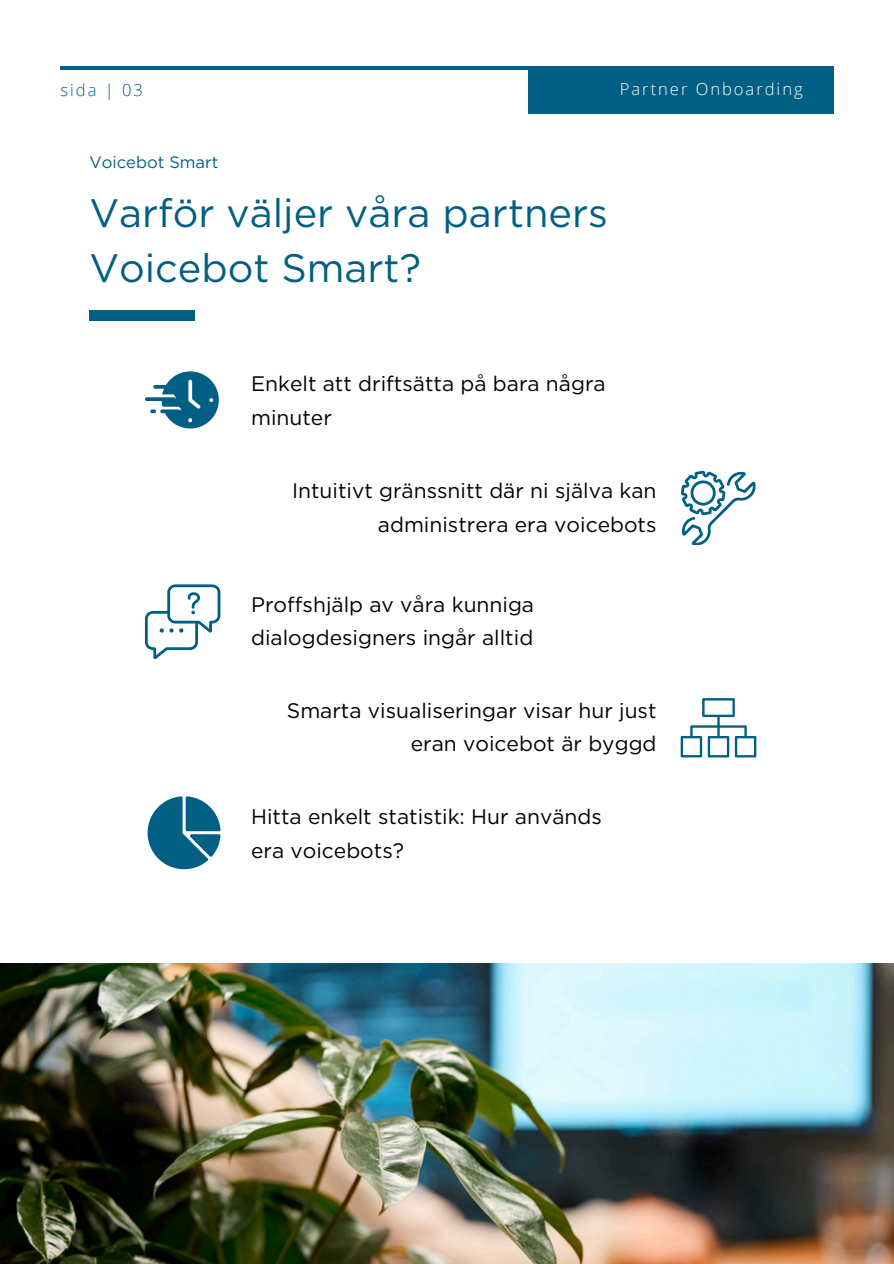
<style>
.page{position:relative;width:894px;height:1264px;background:#fff}
.page>*{position:absolute;margin:0;border:0;box-sizing:border-box;transform-origin:0 0}
.t1{font:39.75px/55.2px "Gotham";color:#005f83}
.t2{font:21px/33.8px "Gotham";color:#000}
.t3{font:300 16.5px "Open Sans";letter-spacing:.12em;color:#fff}
.t4{font:16.5px "Gotham";color:#005f83}
.t5{font:300 16.5px "Open Sans";letter-spacing:.12em;color:#005f83}
</style>
<div class="page">
<hr style="left:61px;top:66px;width:770px;height:4px;background:#005f83">
<div style="left:528px;top:66px;width:304px;height:47px;background:#005f83"></div>
<img style="left:0;top:963px;width:893px;height:300px">
<div style="left:89px;top:310px;width:106px;height:10px;background:#005f83"></div>
<svg style="left:680px;top:470px;width:75px;height:75px"></svg>
<svg style="left:145px;top:371px;width:74px;height:57px"></svg>
<svg style="left:145px;top:584px;width:75px;height:74px"></svg>
<svg style="left:680px;top:698px;width:75px;height:59px"></svg>
<svg style="left:147px;top:796px;width:73px;height:73px"></svg>
<p class="t5" style="left:61px;top:79px;width:84px">sida | 03</p>
<p class="t3" style="left:619px;top:78px;width:184px">Partner Onboarding</p>
<p class="t4" style="left:89px;top:152px;width:131px">Voicebot Smart</p>
<p class="t1" style="left:89px;top:185px;width:520px">Varför väljer våra partners<br>Voicebot Smart?</p>
<p class="t2" style="left:251px;top:367px;width:356px">Enkelt att driftsätta på bara några minuter</p>
<h1 class="t2" style="left:292px;top:473px;width:366px;text-align:right">Intuitivt gränssnitt där ni själva kan administrera era voicebots</h1>
<p class="t2" style="left:251px;top:587px;width:284px">Proffshjälp av våra kunniga dialogdesigners ingår alltid</p>
<p class="t2" style="left:287px;top:693px;width:371px;text-align:right">Smarta visualiseringar visar hur just eran voicebot är byggd</p>
<h2 class="t2" style="left:251px;top:799px;width:352px">Hitta enkelt statistik: Hur används era voicebots?</h2>
</div>
